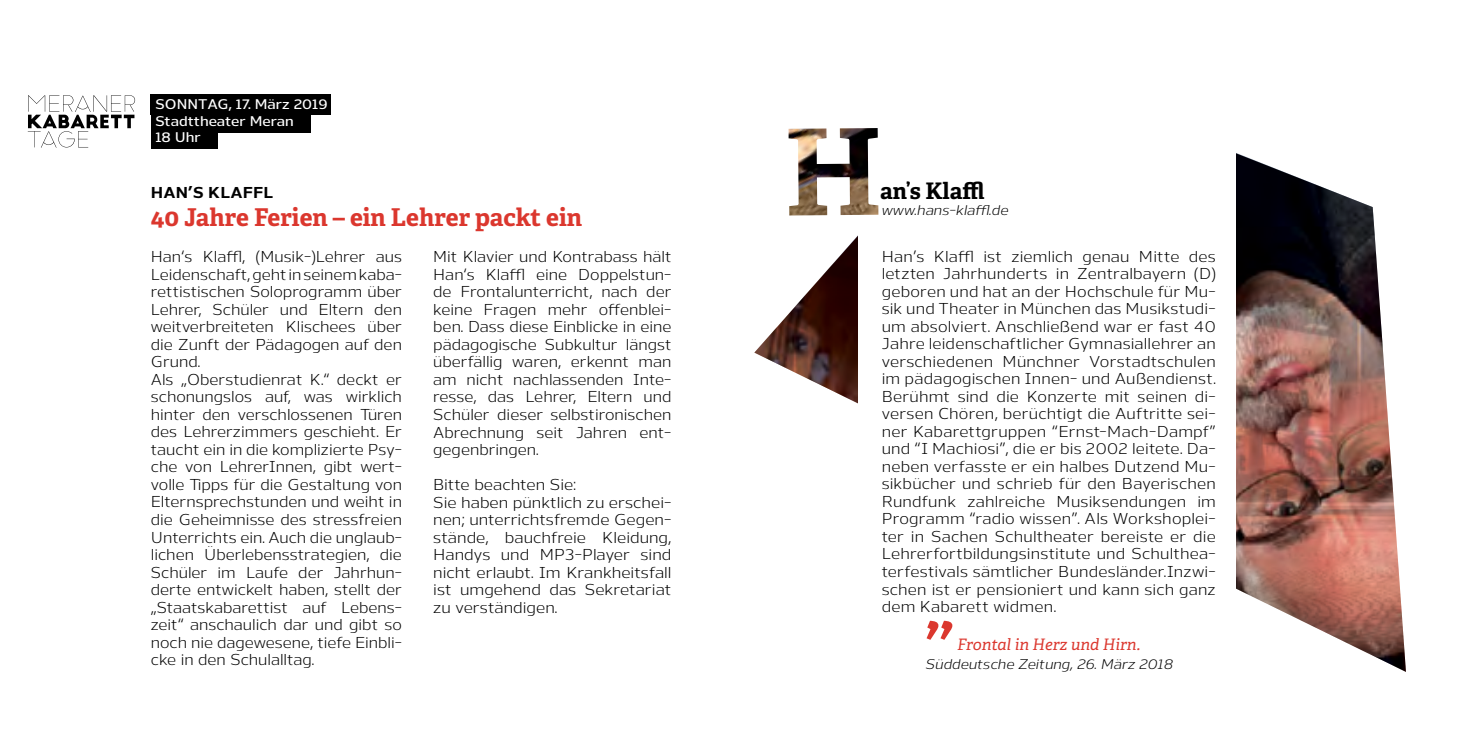
<style>
.page{position:relative;width:1469px;height:735px;background:#fff}
.page>*{position:absolute;margin:0;border:0;box-sizing:border-box;transform-origin:0 0}
.t1{font:700 24.5px "Adelle";color:#db372e}
.t2{font:700 22.75px "Adelle";color:#000}
.t3{font:15.75px/17.5px "Nauman";color:#000;text-align:justify}
.t4{font:italic 15.75px "Adelle";color:#db372e}
.t5{font:700 15.75px "Nauman";letter-spacing:.01em;color:#000}
.t6{font:italic 14px "Nauman";color:#000}
.t7{font:600 14px/16.8px "Nauman";color:#fff}
</style>
<div class="page">
<img style="left:754px;top:153px;width:651px;height:518px">
<div style="left:151px;top:94px;width:180px;height:21px;background:#000"></div>
<div style="left:151px;top:112px;width:159px;height:20px;background:#000"></div>
<div style="left:151px;top:128px;width:67px;height:20px;background:#000"></div>
<div style="left:858px;top:63px;width:377px;height:608px;background:#fff"></div>
<svg style="left:28px;top:95px;width:107px;height:52px"></svg>
<img style="left:788px;top:128px;width:90px;height:87px">
<svg style="left:926px;top:620px;width:26px;height:19px"></svg>
<p class="t7" style="left:155px;top:94px;width:174px">SONNTAG, 17. März 2019<br>Stadttheater Meran<br>18 Uhr</p>
<p class="t5" style="left:151px;top:179px;width:124px">HAN’S KLAFFL</p>
<h1 class="t1" style="left:151px;top:201px;width:432px">40 Jahre Ferien – ein Lehrer packt ein</h1>
<p class="t3" style="left:151px;top:246px;width:253px;text-align:left">Han‘s Klaffl, (Musik-)Lehrer aus<br>Leidenschaft, geht in seinem kaba&shy;rettistischen Soloprogramm über<br>Lehrer, Schüler und Eltern den weitverbreiteten Klischees über die Zunft der Pädagogen auf den<br>Grund.<br>Als „Oberstudienrat K.“ deckt er schonungslos auf, was wirklich hinter den verschlossenen Türen des Lehrerzimmers geschieht. Er taucht ein in die komplizierte Psy&shy;che von LehrerInnen, gibt wert&shy;volle Tipps für die Gestaltung von<br>Elternsprechstunden und weiht in die Geheimnisse des stressfreien<br>Unterrichts ein. Auch die unglaub&shy;lichen Überlebensstrategien, die<br>Schüler im Laufe der Jahrhun&shy;derte entwickelt haben, stellt der „Staatskabarettist auf Lebens&shy;zeit“ anschaulich dar und gibt so noch nie dagewesene, tiefe Einbli&shy;cke in den Schulalltag.</p>
<p class="t3" style="left:433px;top:246px;width:240px">Mit Klavier und Kontrabass hält Han‘s Klaffl eine Doppelstun&shy;de Frontalunterricht, nach der keine Fragen mehr offenblei&shy;ben. Dass diese Einblicke in eine pädagogische Subkultur längst überfällig waren, erkennt man am nicht nachlassenden Inte&shy;resse, das Lehrer, Eltern und Schüler dieser selbstironischen Abrechnung seit Jahren ent&shy;gegenbringen.</p>
<p class="t3" style="left:433px;top:474px;width:240px;text-align:left">Bitte beachten Sie:<br>Sie haben pünktlich zu erschei&shy;nen; unterrichtsfremde Gegen&shy;stände, bauchfreie Kleidung,<br>Handys und MP3-Player sind nicht erlaubt. Im Krankheitsfall ist umgehend das Sekretariat zu verständigen.</p>
<h2 class="t2" style="left:880px;top:176px;width:106px">an’s Klaffl</h2>
<p class="t6" style="left:881px;top:199px;width:128px">www.hans-klaffl.de</p>
<p class="t3" style="left:881px;top:246px;width:336px">Han’s Klaffl ist ziemlich genau Mitte des letzten Jahrhunderts in Zentralbayern (D) geboren und hat an der Hochschule für Mu&shy;sik und Theater in München das Musikstudi&shy;um absolviert. Anschließend war er fast 40<br>Jahre leidenschaftlicher Gymnasiallehrer an verschiedenen Münchner Vorstadtschulen im pädagogischen Innen- und Außendienst.<br>Berühmt sind die Konzerte mit seinen di&shy;versen Chören, berüchtigt die Auftritte sei&shy;ner Kabarettgruppen “Ernst-Mach-Dampf” und “I Machiosi”, die er bis 2002 leitete. Da&shy;neben verfasste er ein halbes Dutzend Mu&shy;sikbücher und schrieb für den Bayerischen Rundfunk zahlreiche Musiksendungen im Programm “radio wissen”. Als Workshoplei&shy;ter in Sachen Schultheater bereiste er die Lehrerfortbildungsinstitute und Schulthea&shy;terfestivals sämtlicher Bundesländer.Inzwi&shy;schen ist er pensioniert und kann sich ganz dem Kabarett widmen.</p>
<p class="t4" style="left:957px;top:634px;width:185px">Frontal in Herz und Hirn.</p>
<p class="t6" style="left:925px;top:653px;width:248px">Süddeutsche Zeitung, 26. März 2018</p>
</div>
